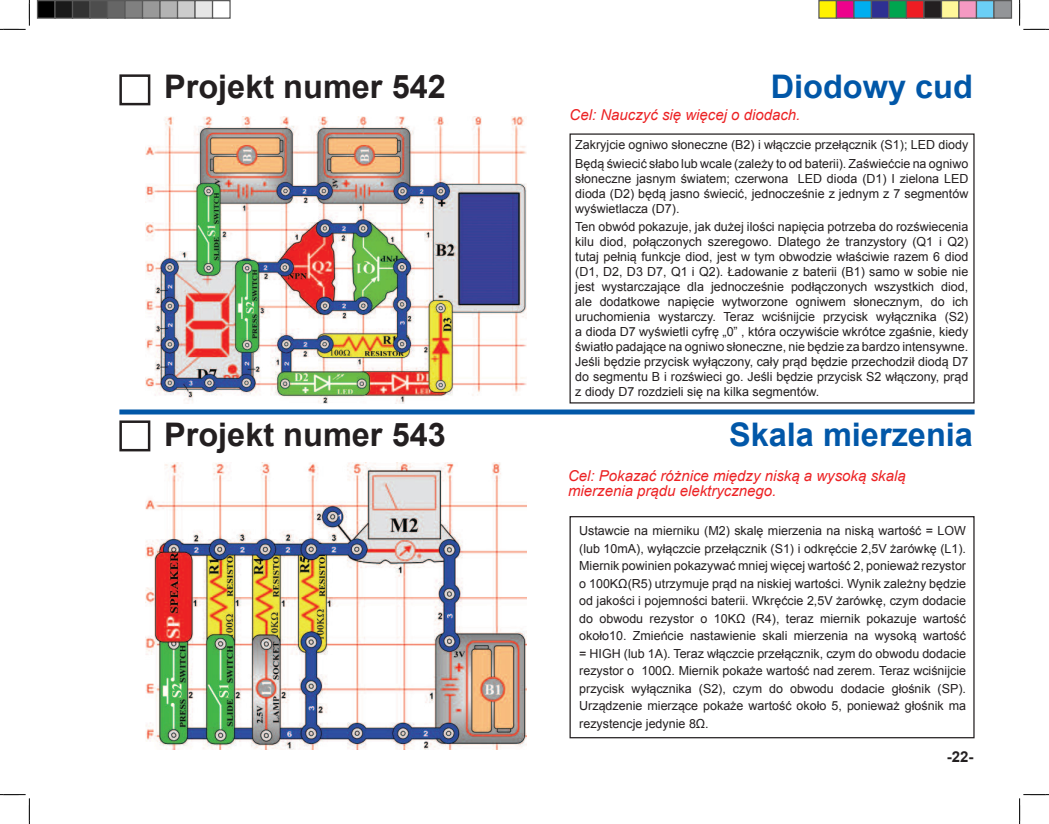
<style>
.page{position:relative;width:1049px;height:824px;background:#fff}
.page>*{position:absolute;margin:0;border:0;box-sizing:border-box;transform-origin:0 0}
.t1{font:700 32.5px "Arial";color:#231f20}
.t2{font:700 32.5px "Arial";color:#0157a8}
.t3{font:italic 15px/15px "Arial";color:#ec2224}
.t4{font:700 15px "Arial";color:#231f20}
.t5{font:12.5px/15px "Arial";color:#231f20;text-align:justify}
</style>
<div class="page">
<div style="left:119px;top:409px;width:855px;height:5px;background:#0157a8"></div>
<div style="left:119px;top:420px;width:31px;height:31px;border:2px solid #231f20"></div>
<div style="left:119px;top:74px;width:31px;height:31px;border:2px solid #231f20"></div>
<div style="left:569px;top:516px;width:405px;height:222px;border:1px solid #231f20"></div>
<img style="left:146px;top:117px;width:381px;height:286px">
<img style="left:146px;top:463px;width:381px;height:286px">
<svg style="left:0;top:0;width:30px;height:30px"></svg>
<svg style="left:0;top:794px;width:30px;height:30px"></svg>
<svg style="left:1019px;top:0;width:30px;height:30px"></svg>
<svg style="left:1019px;top:794px;width:30px;height:30px"></svg>
<div style="left:38px;top:1px;width:17px;height:17px;background:#000"></div>
<div style="left:37px;top:0;width:19px;height:19px;border:1px solid #595959"></div>
<div style="left:55px;top:1px;width:18px;height:17px;background:#1a1a1a"></div>
<div style="left:54px;top:0;width:19px;height:19px;border:1px solid #595959"></div>
<div style="left:73px;top:1px;width:17px;height:17px;background:#333"></div>
<div style="left:72px;top:0;width:19px;height:19px;border:1px solid #595959"></div>
<div style="left:90px;top:1px;width:18px;height:17px;background:#4d4d4d"></div>
<div style="left:89px;top:0;width:19px;height:19px;border:1px solid #595959"></div>
<div style="left:108px;top:1px;width:17px;height:17px;background:#666"></div>
<div style="left:107px;top:0;width:19px;height:19px;border:1px solid #595959"></div>
<div style="left:125px;top:1px;width:18px;height:17px;background:#808080"></div>
<div style="left:124px;top:0;width:19px;height:19px;border:1px solid #595959"></div>
<div style="left:143px;top:1px;width:17px;height:17px;background:#999"></div>
<div style="left:142px;top:0;width:19px;height:19px;border:1px solid #595959"></div>
<div style="left:160px;top:1px;width:18px;height:17px;background:#b3b3b3"></div>
<div style="left:159px;top:0;width:19px;height:19px;border:1px solid #595959"></div>
<div style="left:178px;top:1px;width:17px;height:17px;background:#ccc"></div>
<div style="left:177px;top:0;width:19px;height:19px;border:1px solid #595959"></div>
<div style="left:195px;top:1px;width:18px;height:17px;background:#e6e6e6"></div>
<div style="left:194px;top:0;width:19px;height:19px;border:1px solid #595959"></div>
<div style="left:212px;top:0;width:19px;height:19px;border:1px solid #595959"></div>
<div style="left:819px;top:1px;width:17px;height:17px;background:#fff101"></div>
<div style="left:818px;top:0;width:19px;height:19px;border:1px solid #595959"></div>
<div style="left:836px;top:1px;width:18px;height:17px;background:#ed028c"></div>
<div style="left:836px;top:0;width:18px;height:19px;border:1px solid #595959"></div>
<div style="left:854px;top:1px;width:17px;height:17px;background:#00aeef"></div>
<div style="left:853px;top:0;width:19px;height:19px;border:1px solid #595959"></div>
<div style="left:871px;top:1px;width:18px;height:17px;background:#2e3092"></div>
<div style="left:871px;top:0;width:18px;height:19px;border:1px solid #595959"></div>
<div style="left:889px;top:1px;width:17px;height:17px;background:#00a54f"></div>
<div style="left:888px;top:0;width:19px;height:19px;border:1px solid #595959"></div>
<div style="left:906px;top:1px;width:18px;height:17px;background:#ee1d23"></div>
<div style="left:906px;top:0;width:18px;height:19px;border:1px solid #595959"></div>
<div style="left:924px;top:1px;width:17px;height:17px;background:#231f20"></div>
<div style="left:923px;top:0;width:19px;height:19px;border:1px solid #595959"></div>
<div style="left:941px;top:1px;width:18px;height:17px;background:#fff79a"></div>
<div style="left:941px;top:0;width:18px;height:19px;border:1px solid #595959"></div>
<div style="left:959px;top:1px;width:17px;height:17px;background:#f499c2"></div>
<div style="left:958px;top:0;width:19px;height:19px;border:1px solid #595959"></div>
<div style="left:976px;top:1px;width:18px;height:17px;background:#6bcff6"></div>
<div style="left:976px;top:0;width:18px;height:19px;border:1px solid #595959"></div>
<div style="left:994px;top:1px;width:17px;height:17px;background:#939598"></div>
<div style="left:993px;top:0;width:19px;height:19px;border:1px solid #595959"></div>
<h1 class="t1" style="left:164px;top:65px;width:283px">Projekt numer 542</h1>
<h1 class="t2" style="left:771px;top:65px;width:204px">Diodowy cud</h1>
<p class="t3" style="left:569px;top:108px;width:232px">Cel: Nauczyć się więcej o diodach.</p>
<p class="t5" style="left:575px;top:136px;width:394px;line-height:18.5px">Zakryjcie ogniwo słoneczne (B2) i włączcie przełącznik (S1); LED diody<br>Będą świecić słabo lub wcale (zależy to od baterii). Zaświećcie na ogniwo</p>
<p class="t5" style="left:575px;top:171px;width:394px">słoneczne jasnym światem; czerwona LED dioda (D1) I zielona LED dioda (D2) będą jasno świecić, jednocześnie z jednym z 7 segmentów wyświetlacza (D7).</p>
<p class="t5" style="left:575px;top:220px;width:395px">Ten obwód pokazuje, jak dużej ilości napięcia potrzeba do rozświecenia kilu diod, połączonych szeregowo. Dlatego że tranzystory (Q1 i Q2) tutaj pełnią funkcje diod, jest w tym obwodzie właściwie razem 6 diod (D1, D2, D3 D7, Q1 i Q2). Ładowanie z baterii (B1) samo w sobie nie jest wystarczające dla jednocześnie podłączonych wszystkich diod, ale dodatkowe napięcie wytworzone ogniwem słonecznym, do ich uruchomienia wystarczy. Teraz wciśnijcie przycisk wyłącznika (S2) a dioda D7 wyświetli cyfrę „0” , która oczywiście wkrótce zgaśnie, kiedy światło padające na ogniwo słoneczne, nie będzie za bardzo intensywne.<br>Jeśli będzie przycisk wyłączony, cały prąd będzie przechodził diodą D7 do segmentu B i rozświeci go. Jeśli będzie przycisk S2 włączony, prąd z diody D7 rozdzieli się na kilka segmentów.</p>
<h1 class="t1" style="left:164px;top:413px;width:283px">Projekt numer 543</h1>
<h1 class="t2" style="left:729px;top:413px;width:245px">Skala mierzenia</h1>
<p class="t3" style="left:568px;top:468px;width:339px">Cel: Pokazać różnice między niską a wysoką skalą mierzenia prądu elektrycznego.</p>
<p class="t5" style="left:579px;top:522px;width:388px;line-height:17.5px">Ustawcie na mierniku (M2) skalę mierzenia na niską wartość = LOW (lub 10mA), wyłączcie przełącznik (S1) i odkręćcie 2,5V żarówkę (L1).<br>Miernik powinien pokazywać mniej więcej wartość 2, ponieważ rezystor o 100KΩ(R5) utrzymuje prąd na niskiej wartości. Wynik zależny będzie od jakości i pojemności baterii. Wkręćcie 2,5V żarówkę, czym dodacie do obwodu rezystor o 10KΩ (R4), teraz miernik pokazuje wartość około10. Zmieńcie nastawienie skali mierzenia na wysoką wartość = HIGH (lub 1A). Teraz włączcie przełącznik, czym do obwodu dodacie rezystor o 100Ω. Miernik pokaże wartość nad zerem. Teraz wciśnijcie przycisk wyłącznika (S2), czym do obwodu dodacie głośnik (SP).<br>Urządzenie mierzące pokaże wartość około 5, ponieważ głośnik ma rezystencje jedynie 8Ω.</p>
<p class="t4" style="left:946px;top:747px;width:28px">-22-</p>
</div>
